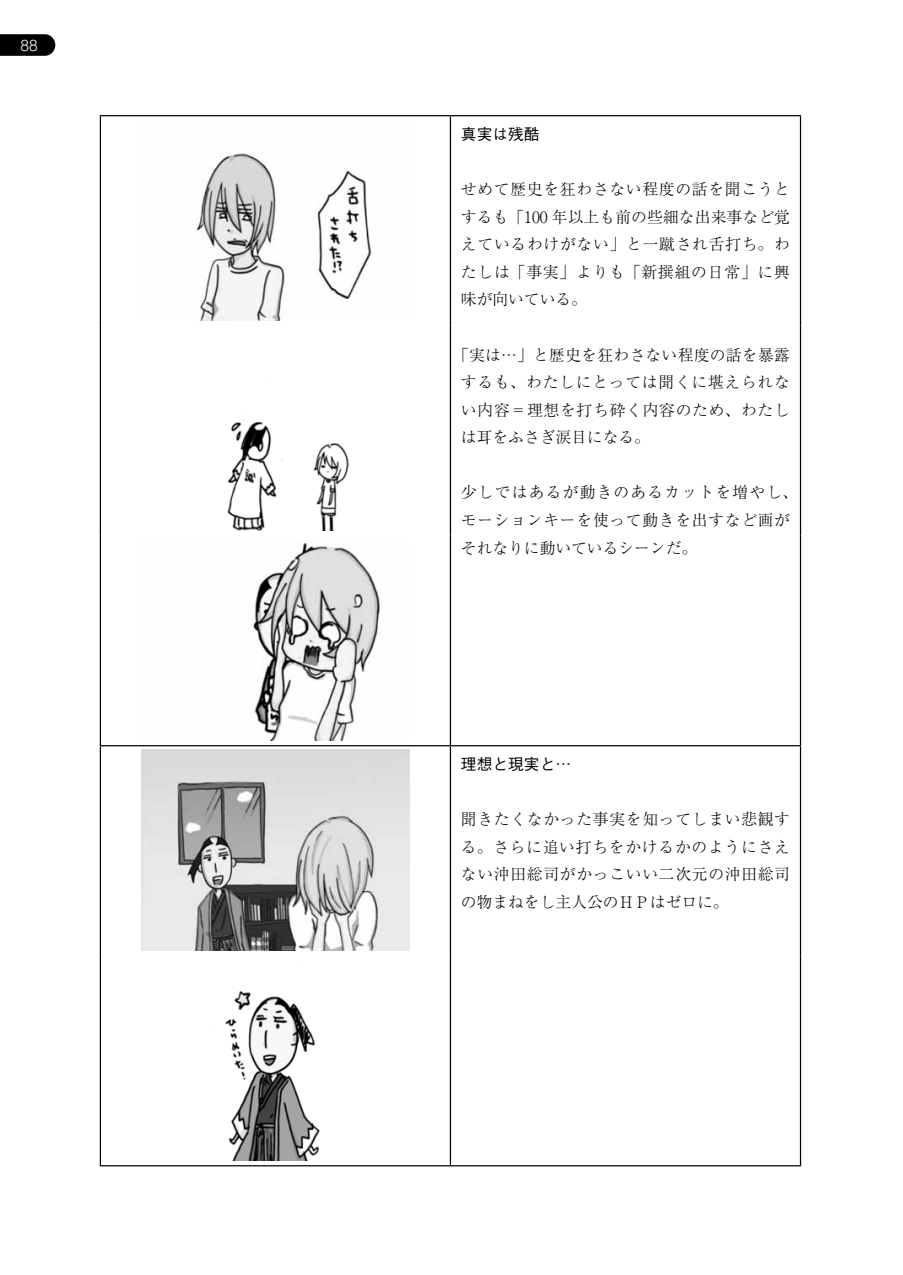
<style>
.page{position:relative;width:903px;height:1275px;background:#fff}
.page>*{position:absolute;margin:0;border:0;box-sizing:border-box;transform-origin:0 0}
.t1{font:300 15.75px/27.7px "Ryumin Pro";letter-spacing:.045em;color:#000;text-align:justify}
.t2{font:500 15.75px "Gothic BBB Pro";color:#000}
.t3{font:300 14px "Shin M Go Pro";color:#fff}
</style>
<div class="page">
<svg style="left:0;top:34px;width:55px;height:22px"></svg>
<hr style="left:100px;top:115px;width:350px;height:1px;background:#000">
<hr style="left:100px;top:116px;width:1px;height:210px;background:#000">
<hr style="left:450px;top:115px;width:351px;height:1px;background:#000">
<hr style="left:450px;top:116px;width:1px;height:210px;background:#000">
<hr style="left:800px;top:116px;width:1px;height:210px;background:#000">
<hr style="left:100px;top:326px;width:1px;height:210px;background:#000">
<hr style="left:450px;top:326px;width:1px;height:210px;background:#000">
<hr style="left:800px;top:326px;width:1px;height:210px;background:#000">
<hr style="left:100px;top:536px;width:1px;height:209px;background:#000">
<hr style="left:450px;top:536px;width:1px;height:209px;background:#000">
<hr style="left:800px;top:536px;width:1px;height:209px;background:#000">
<hr style="left:100px;top:745px;width:350px;height:1px;background:#000">
<hr style="left:100px;top:746px;width:1px;height:210px;background:#000">
<hr style="left:450px;top:745px;width:351px;height:1px;background:#000">
<hr style="left:450px;top:746px;width:1px;height:210px;background:#000">
<hr style="left:800px;top:746px;width:1px;height:210px;background:#000">
<hr style="left:100px;top:956px;width:1px;height:209px;background:#000">
<hr style="left:450px;top:956px;width:1px;height:209px;background:#000">
<hr style="left:800px;top:956px;width:1px;height:209px;background:#000">
<hr style="left:100px;top:1165px;width:350px;height:1px;background:#000">
<hr style="left:450px;top:1165px;width:351px;height:1px;background:#000">
<img style="left:196px;top:153px;width:176px;height:167px">
<img style="left:227px;top:421px;width:122px;height:110px">
<img style="left:253px;top:542px;width:127px;height:199px">
<img style="left:141px;top:750px;width:268px;height:201px">
<img style="left:225px;top:991px;width:95px;height:170px">
<p class="t3" style="left:21px;top:34px;width:19px">88</p>
<p class="t2" style="left:461px;top:121px;width:80px">真実は残酷</p>
<p class="t1" style="left:461px;top:174px;width:331px">せめて歴史を狂わさない程度の話を聞こうとするも「100 年以上も前の些細な出来事など覚えているわけがない」と一蹴され舌打ち。わたしは「事実」よりも「新撰組の日常」に興味が向いている。</p>
<p class="t1" style="left:461px;top:340px;width:330px;text-indent:-8px">「実は…」と歴史を狂わさない程度の話を暴露するも、わたしにとっては聞くに堪えられない内容＝理想を打ち砕く内容のため、わたしは耳をふさぎ涙目になる。</p>
<p class="t1" style="left:461px;top:477px;width:338px;text-align:left">少しではあるが動きのあるカットを増やし、モーションキーを使って動きを出すなど画がそれなりに動いているシーンだ。</p>
<p class="t2" style="left:461px;top:751px;width:112px">理想と現実と…</p>
<p class="t1" style="left:461px;top:804px;width:331px">聞きたくなかった事実を知ってしまい悲観する。さらに追い打ちをかけるかのようにさえない沖田総司がかっこいい二次元の沖田総司の物まねをし主人公のＨＰはゼロに。</p>
</div>
